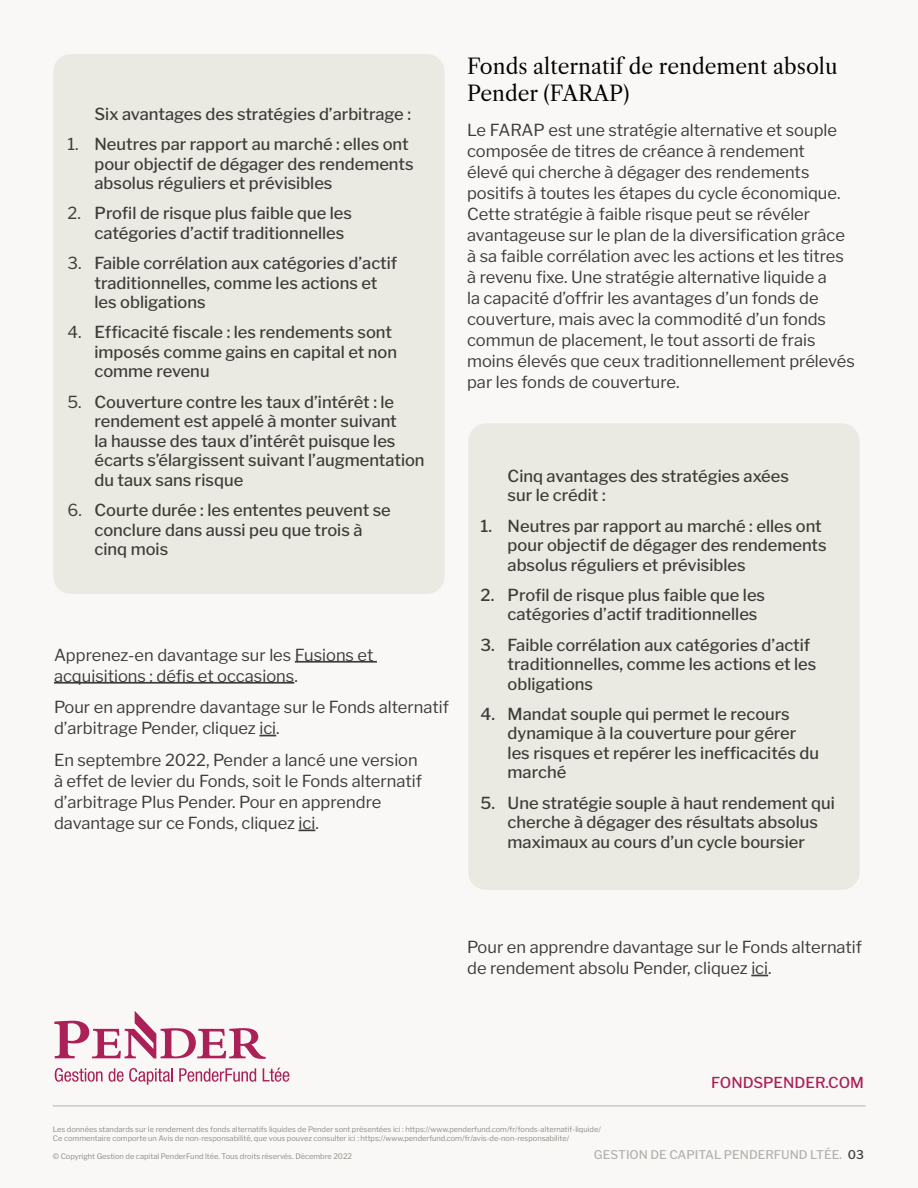
<style>
.page{position:relative;width:918px;height:1188px;background:#f9f8f6}
.page>*{position:absolute;margin:0;border:0;box-sizing:border-box;transform-origin:0 0}
.Subtitles__Caslon{font:21px/27px "Libre Caslon Text";color:#030301}
.Paragraph{font:100 16.5px/19.5px "Libre Franklin";color:#3d3c39}
.t1{font:100 15px "Libre Franklin";color:#ab2159}
.t2{font:100 12px "Libre Franklin";color:#b3b3ad}
.FINE_PRINT{font:100 7.5px/9px "Libre Franklin";color:#8d8d85}
.s1{color:#3d3c39}
</style>
<div class="page">
<svg style="left:55px;top:1068px;width:48px;height:14px"></svg>
<svg style="left:109px;top:1068px;width:64px;height:17px"></svg>
<svg style="left:179px;top:1068px;width:77px;height:14px"></svg>
<svg style="left:263px;top:1068px;width:26px;height:14px"></svg>
<svg style="left:54px;top:1011px;width:212px;height:48px"></svg>
<div style="left:468px;top:423px;width:392px;height:467px;background:#eae9e2;border-radius:18px"></div>
<div style="left:53px;top:54px;width:392px;height:540px;background:#eae9e2;border-radius:18px"></div>
<hr style="left:295px;top:661px;width:82px;height:2px;background:#3d3c39">
<hr style="left:54px;top:682px;width:240px;height:2px;background:#3d3c39">
<svg style="left:259px;top:735px;width:17px;height:1px"></svg>
<svg style="left:299px;top:830px;width:16px;height:1px"></svg>
<svg style="left:751px;top:975px;width:17px;height:1px"></svg>
<hr style="left:53px;top:1106px;width:813px;height:1px;background:#b3b3ad">
<p class="Paragraph" style="left:94px;top:102px;width:318px">Six avantages des stratégies d’arbitrage :</p>
<p class="Paragraph" style="left:94px;top:133px;width:321px;text-indent:-27px">1. Neutres par rapport au marché : elles ont pour objectif de dégager des rendements absolus réguliers et prévisibles</p>
<p class="Paragraph" style="left:94px;top:202px;width:259px;text-indent:-27px">2. Profil de risque plus faible que les catégories d’actif traditionnelles</p>
<p class="Paragraph" style="left:94px;top:252px;width:304px;text-indent:-27px">3. Faible corrélation aux catégories d’actif traditionnelles, comme les actions et les obligations</p>
<p class="Paragraph" style="left:94px;top:321px;width:304px;text-indent:-27px">4. Efficacité fiscale : les rendements sont imposés comme gains en capital et non comme revenu</p>
<p class="Paragraph" style="left:94px;top:390px;width:332px;text-indent:-27px">5. Couverture contre les taux d’intérêt : le rendement est appelé à monter suivant<br>la hausse des taux d’intérêt puisque les écarts s’élargissent suivant l’augmentation du taux sans risque</p>
<p class="Paragraph" style="left:94px;top:499px;width:298px;text-indent:-27px">6. Courte durée : les ententes peuvent se conclure dans aussi peu que trois à cinq mois</p>
<p class="Paragraph" style="left:54px;top:643px;width:321px;line-height:21px">Apprenez-en davantage sur les Fusions et acquisitions : défis et occasions.</p>
<p class="Paragraph" style="left:54px;top:695px;width:396px;line-height:21px">Pour en apprendre davantage sur le Fonds alternatif d’arbitrage Pender, cliquez ici.</p>
<p class="Paragraph" style="left:54px;top:748px;width:369px;line-height:21px">En septembre 2022, Pender a lancé une version à effet de levier du Fonds, soit le Fonds alternatif d’arbitrage Plus Pender. Pour en apprendre davantage sur ce Fonds, cliquez ici.</p>
<p class="Subtitles__Caslon" style="left:467px;top:53px;width:372px">Fonds alternatif de rendement absolu<br>Pender (FARAP)</p>
<p class="Paragraph" style="left:467px;top:118px;width:389px;line-height:21px">Le FARAP est une stratégie alternative et souple composée de titres de créance à rendement<br>élevé qui cherche à dégager des rendements positifs à toutes les étapes du cycle économique.<br>Cette stratégie à faible risque peut se révéler avantageuse sur le plan de la diversification grâce à sa faible corrélation avec les actions et les titres à revenu fixe. Une stratégie alternative liquide a<br>la capacité d’offrir les avantages d’un fonds de couverture, mais avec la commodité d’un fonds commun de placement, le tout assorti de frais moins élevés que ceux traditionnellement prélevés par les fonds de couverture.</p>
<p class="Paragraph" style="left:508px;top:465px;width:283px">Cinq avantages des stratégies axées sur le crédit :</p>
<p class="Paragraph" style="left:508px;top:514px;width:321px;text-indent:-27px">1. Neutres par rapport au marché : elles ont pour objectif de dégager des rendements absolus réguliers et prévisibles</p>
<p class="Paragraph" style="left:508px;top:584px;width:259px;text-indent:-27px">2. Profil de risque plus faible que les catégories d’actif traditionnelles</p>
<p class="Paragraph" style="left:508px;top:633px;width:310px;text-indent:-27px">3. Faible corrélation aux catégories d’actif traditionnelles, comme les actions et les obligations</p>
<p class="Paragraph" style="left:508px;top:703px;width:313px;text-indent:-27px">4. Mandat souple qui permet le recours dynamique à la couverture pour gérer les risques et repérer les inefficacités du marché</p>
<p class="Paragraph" style="left:508px;top:792px;width:329px;text-indent:-27px">5. Une stratégie souple à haut rendement qui cherche à dégager des résultats absolus maximaux au cours d’un cycle boursier</p>
<p class="Paragraph" style="left:467px;top:935px;width:396px;line-height:21px">Pour en apprendre davantage sur le Fonds alternatif de rendement absolu Pender, cliquez ici.</p>
<p class="t1" style="left:711px;top:1071px;width:154px">FONDSPENDER.COM</p>
<p class="FINE_PRINT" style="left:53px;top:1124px;width:550px">Les données standards sur le rendement des fonds alternatifs liquides de Pender sont présentées ici : https://www.penderfund.com/fr/fonds-alternatif-liquide/<br>Ce commentaire comporte un Avis de non-responsabilité, que vous pouvez consulter ici : https://www.penderfund.com/fr/avis-de-non-responsabilite/</p>
<p class="FINE_PRINT" style="left:53px;top:1151px;width:301px">© Copyright Gestion de capital PenderFund ltée. Tous droits réservés. Décembre 2022</p>
<p class="t2" style="left:594px;top:1145px;width:271px">GESTION DE CAPITAL PENDERFUND LTÉE. <span class="s1">03</span></p>
</div>
